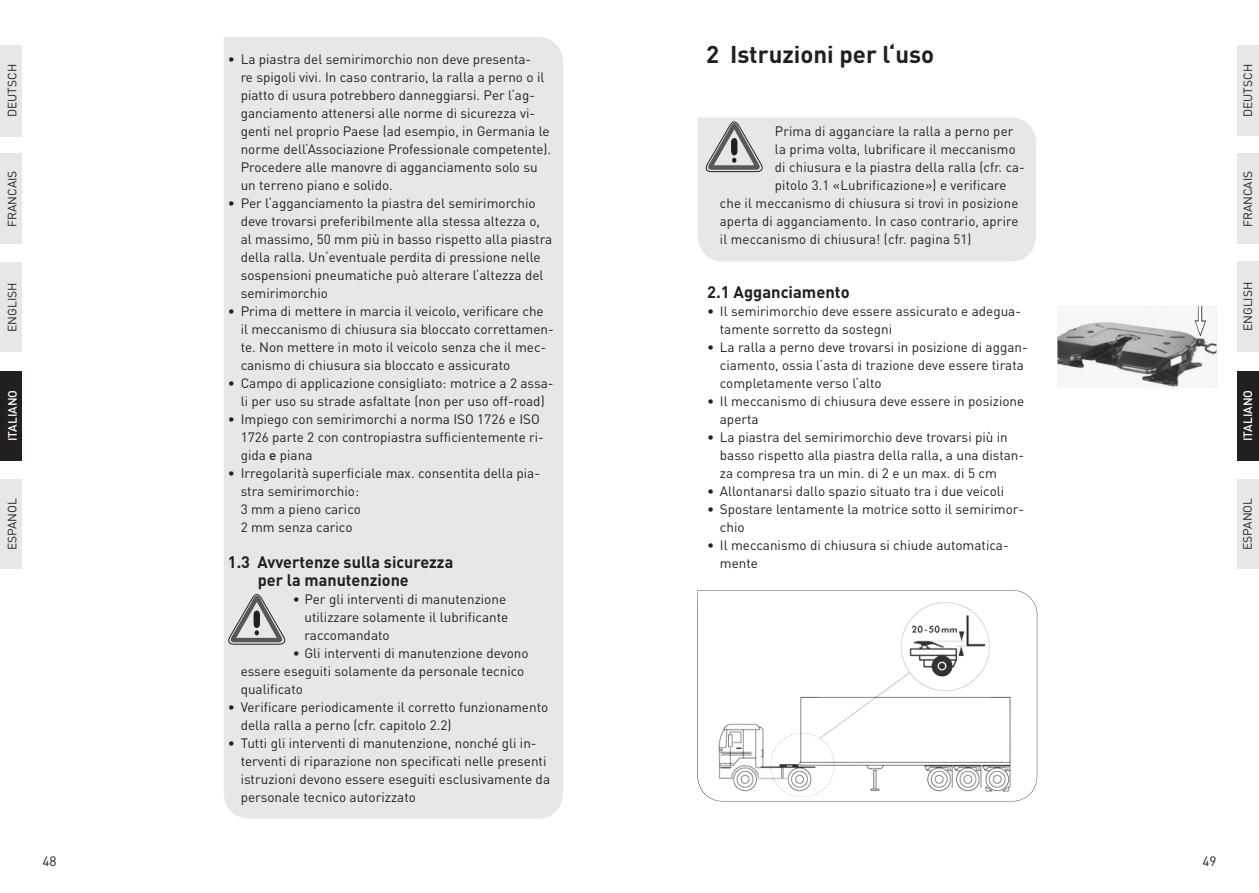
<style>
.page{position:relative;width:1259px;height:893px;background:#fff}
.page>*{position:absolute;margin:0;border:0;box-sizing:border-box;transform-origin:0 0}
.t1{font:700 24px "DIN";color:#231f20}
.t2{font:700 16.5px/18px "DIN";color:#231f20}
.t3{font:13.5px/18px "DIN";color:#231f20}
.t4{font:12px "DIN";color:#231f20}
.t5{font:500 12px "DIN";color:#fff}
.s1{font-weight:500}
</style>
<div class="page">
<div style="left:0;top:45px;width:21px;height:91px;background:#e6e7e9"></div>
<div style="left:0;top:154px;width:21px;height:90px;background:#e6e7e9"></div>
<div style="left:0;top:262px;width:21px;height:90px;background:#e6e7e9"></div>
<div style="left:0;top:371px;width:21px;height:90px;background:#231f20"></div>
<div style="left:0;top:479px;width:21px;height:90px;background:#e6e7e9"></div>
<div style="left:1237px;top:45px;width:22px;height:91px;background:#e6e7e9"></div>
<div style="left:1237px;top:154px;width:22px;height:90px;background:#e6e7e9"></div>
<div style="left:1237px;top:261px;width:22px;height:91px;background:#e6e7e9"></div>
<div style="left:1237px;top:371px;width:22px;height:90px;background:#231f20"></div>
<div style="left:1237px;top:479px;width:22px;height:90px;background:#e6e7e9"></div>
<div style="left:224px;top:37px;width:339px;height:781px;background:#e6e7e9"></div>
<div style="left:698px;top:118px;width:338px;height:144px;background:#e6e7e9"></div>
<svg style="left:697px;top:590px;width:340px;height:211px"></svg>
<svg style="left:703px;top:118px;width:62px;height:69px"></svg>
<svg style="left:226px;top:590px;width:62px;height:70px"></svg>
<img style="left:708px;top:602px;width:312px;height:195px">
<img style="left:697px;top:602px;width:11px;height:195px">
<img style="left:1057px;top:306px;width:159px;height:82px">
<img style="left:1194px;top:306px;width:12px;height:30px">
<img style="left:1195px;top:306px;width:10px;height:29px">
<p class="t4" style="left:5px;top:117px;width:55px;rotate:-90deg">DEUTSCH</p>
<p class="t4" style="left:5px;top:227px;width:58px;rotate:-90deg">FRANCAIS</p>
<p class="t4" style="left:5px;top:332px;width:51px;rotate:-90deg">ENGLISH</p>
<p class="t5" style="left:5px;top:441px;width:53px;rotate:-90deg">ITALIANO</p>
<p class="t4" style="left:5px;top:550px;width:54px;rotate:-90deg">ESPANOL</p>
<p class="t3" style="left:241px;top:49px;width:312px;text-indent:-13px">• La piastra del semirimorchio non deve presenta-<br>re spigoli vivi. In caso contrario, la ralla a perno o il piatto di usura potrebbero danneggiarsi. Per l‘ag&shy;ganciamento attenersi alle norme di sicurezza vi&shy;genti nel proprio Paese (ad esempio, in Germania le norme dell‘Associazione Professionale competente).<br>Procedere alle manovre di agganciamento solo su un terreno piano e solido.</p>
<p class="t3" style="left:241px;top:193px;width:313px;text-indent:-13px">• Per l‘agganciamento la piastra del semirimorchio deve trovarsi preferibilmente alla stessa altezza o, al massimo, 50 mm più in basso rispetto alla piastra della ralla. Un‘eventuale perdita di pressione nelle sospensioni pneumatiche può alterare l‘altezza del semirimorchio</p>
<p class="t3" style="left:241px;top:301px;width:315px;text-indent:-13px">• Prima di mettere in marcia il veicolo, verificare che il meccanismo di chiusura sia bloccato correttamen&shy;te. Non mettere in moto il veicolo senza che il mec&shy;canismo di chiusura sia bloccato e assicurato</p>
<p class="t3" style="left:228px;top:373px;width:327px;text-align:center">• Campo di applicazione consigliato: motrice a 2 assa&shy;li per uso su strade asfaltate (non per uso off-road)</p>
<p class="t3" style="left:241px;top:409px;width:305px;text-indent:-13px">• Impiego con semirimorchi a norma ISO 1726 e ISO<br>1726 parte 2 con contropiastra sufficientemente ri&shy;gida <span class="s1">e</span> piana</p>
<p class="t3" style="left:241px;top:463px;width:301px;text-indent:-13px">• Irregolarità superficiale max. consentita della pia&shy;stra semirimorchio:<br>3 mm a pieno carico<br>2 mm senza carico</p>
<p class="t2" style="left:258px;top:552px;width:197px;text-indent:-30px">1.3 Avvertenze sulla sicurezza per la manutenzione</p>
<p class="t3" style="left:304px;top:589px;width:205px;text-indent:-12px">• Per gli interventi di manutenzione utilizzare solamente il lubrificante raccomandato</p>
<p class="t3" style="left:241px;top:643px;width:289px;text-indent:52px">• Gli interventi di manutenzione devono essere eseguiti solamente da personale tecnico qualificato</p>
<p class="t3" style="left:241px;top:697px;width:309px;text-indent:-13px">• Verificare periodicamente il corretto funzionamento della ralla a perno (cfr. capitolo 2.2)</p>
<p class="t3" style="left:241px;top:733px;width:311px;text-indent:-13px">• Tutti gli interventi di manutenzione, nonché gli in&shy;terventi di riparazione non specificati nelle presenti istruzioni devono essere eseguiti esclusivamente da personale tecnico autorizzato</p>
<h1 class="t1" style="left:706px;top:39px;width:230px">2 Istruzioni per l‘uso</h1>
<p class="t3" style="left:775px;top:122px;width:240px">Prima di agganciare la ralla a perno per</p>
<p class="t3" style="left:775px;top:140px;width:242px">la prima volta, lubrificare il meccanismo</p>
<p class="t3" style="left:775px;top:158px;width:251px">di chiusura e la piastra della ralla (cfr. ca-</p>
<p class="t3" style="left:775px;top:176px;width:233px">pitolo 3.1 «Lubrificazione») e verificare</p>
<p class="t3" style="left:720px;top:194px;width:300px">che il meccanismo di chiusura si trovi in posizione</p>
<p class="t3" style="left:720px;top:212px;width:300px">aperta di agganciamento. In caso contrario, aprire</p>
<p class="t3" style="left:720px;top:230px;width:253px">il meccanismo di chiusura! (cfr. pagina 51)</p>
<p class="t2" style="left:707px;top:282px;width:144px">2.1 Agganciamento</p>
<p class="t3" style="left:720px;top:302px;width:303px;text-indent:-13px">• Il semirimorchio deve essere assicurato e adegua&shy;tamente sorretto da sostegni</p>
<p class="t3" style="left:720px;top:338px;width:309px;text-indent:-13px">• La ralla a perno deve trovarsi in posizione di aggan&shy;ciamento, ossia l‘asta di trazione deve essere tirata completamente verso l‘alto</p>
<p class="t3" style="left:720px;top:392px;width:306px;text-indent:-13px">• Il meccanismo di chiusura deve essere in posizione aperta</p>
<p class="t3" style="left:720px;top:428px;width:306px;text-indent:-13px">• La piastra del semirimorchio deve trovarsi più in basso rispetto alla piastra della ralla, a una distan&shy;za compresa tra un min. di 2 e un max. di 5 cm</p>
<p class="t3" style="left:707px;top:482px;width:299px">• Allontanarsi dallo spazio situato tra i due veicoli</p>
<p class="t3" style="left:720px;top:500px;width:306px;text-indent:-13px">• Spostare lentamente la motrice sotto il semirimor&shy;chio</p>
<p class="t3" style="left:720px;top:536px;width:290px;text-indent:-13px">• Il meccanismo di chiusura si chiude automatica&shy;mente</p>
<p class="t3" style="left:43px;top:851px;width:16px">48</p>
<p class="t3" style="left:1202px;top:852px;width:16px">49</p>
<p class="t4" style="left:1240px;top:117px;width:55px;rotate:-90deg">DEUTSCH</p>
<p class="t4" style="left:1240px;top:227px;width:58px;rotate:-90deg">FRANCAIS</p>
<p class="t4" style="left:1240px;top:331px;width:51px;rotate:-90deg">ENGLISH</p>
<p class="t5" style="left:1240px;top:441px;width:53px;rotate:-90deg">ITALIANO</p>
<p class="t4" style="left:1240px;top:550px;width:54px;rotate:-90deg">ESPANOL</p>
</div>
